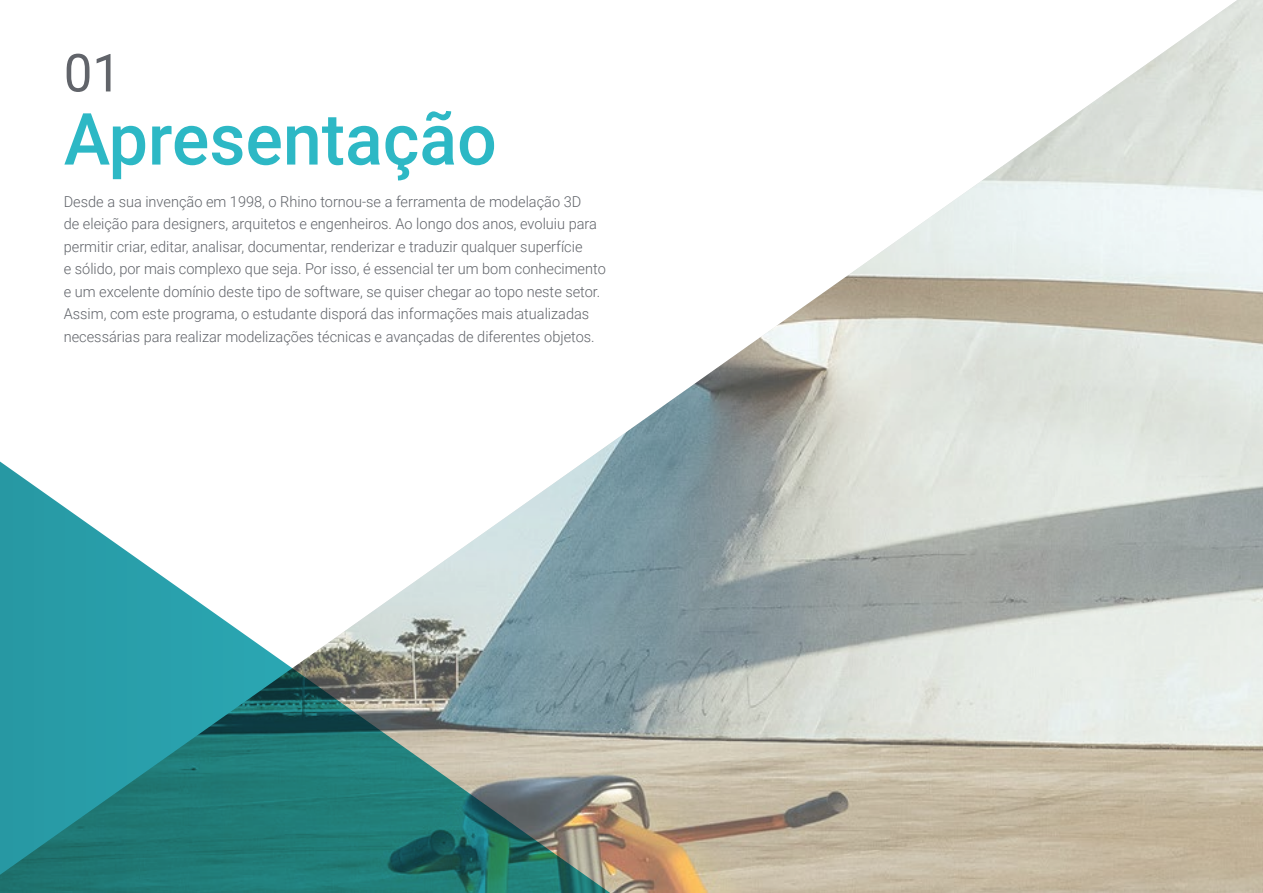
<style>
.page{position:relative;width:1263px;height:893px;background:#fff}
.page>*{position:absolute;margin:0;border:0;box-sizing:border-box;transform-origin:0 0}
.t1{font:500 72px "Roboto";color:#2db8c5}
.t2{font:52.5px "Roboto";color:#61646a}
.t3{font:300 15px/22.5px "Roboto";color:#61646a}
</style>
<div class="page">
<img style="left:607px;top:0;width:656px;height:893px">
<svg style="left:0;top:446px;width:640px;height:447px"></svg>
<h2 class="t2" style="left:64px;top:36px;width:59px">01</h2>
<h1 class="t1" style="left:64px;top:89px;width:435px">Apresentação</h1>
<p class="t3" style="left:64px;top:190px;width:543px">Desde a sua invenção em 1998, o Rhino tornou-se a ferramenta de modelação 3D<br>de eleição para designers, arquitetos e engenheiros. Ao longo dos anos, evoluiu para permitir criar, editar, analisar, documentar, renderizar e traduzir qualquer superfície<br>e sólido, por mais complexo que seja. Por isso, é essencial ter um bom conhecimento e um excelente domínio deste tipo de software, se quiser chegar ao topo neste setor.<br>Assim, com este programa, o estudante disporá das informações mais atualizadas necessárias para realizar modelizações técnicas e avançadas de diferentes objetos.</p>
</div>
